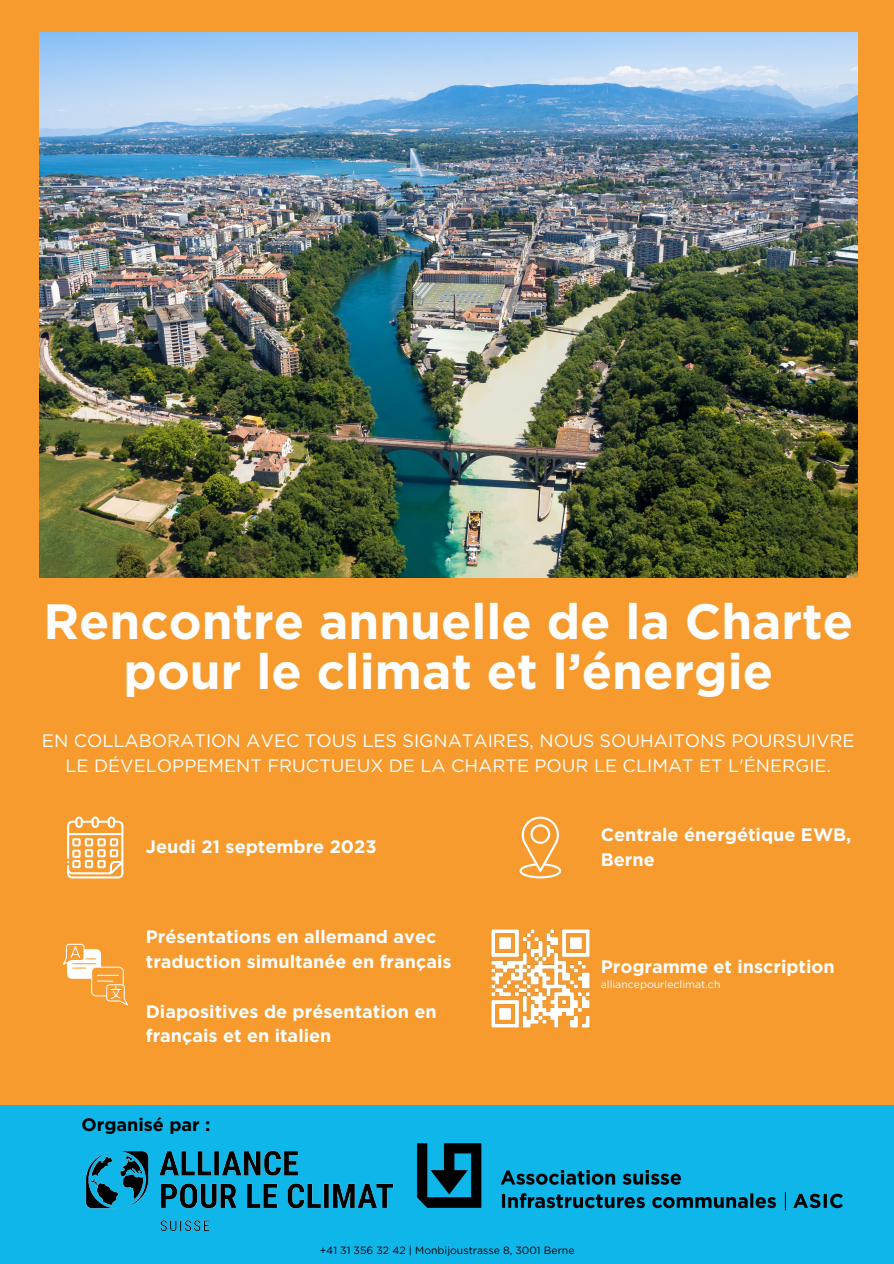
<style>
.page{position:relative;width:894px;height:1264px;background:#fff}
.page>*{position:absolute;margin:0;border:0;box-sizing:border-box;transform-origin:0 0}
.t1{font:700 49.5px/49.5px "Gotham";color:#fefefe;text-align:center}
.t2{font:700 18px/24.8px "Gotham";color:#fefefe}
.t3{font:18px/24.8px "Gotham";color:#fefefe;text-align:center}
.t4{font:700 18px "Gotham";color:#000}
.t5{font:10.5px "Gotham";color:#000}
.t6{font:10.5px "Gotham";color:#fefefe}
</style>
<div class="page">
<div style="left:0;top:0;width:893px;height:1263px;background:#f79b2e"></div>
<img style="left:40px;top:32px;width:817px;height:545px">
<div style="left:0;top:1104px;width:893px;height:159px;background:#0fb6ea"></div>
<svg style="left:67px;top:816px;width:56px;height:62px"></svg>
<svg style="left:519px;top:816px;width:42px;height:62px"></svg>
<svg style="left:63px;top:943px;width:65px;height:62px"></svg>
<img style="left:491px;top:929px;width:99px;height:99px">
<img style="left:434px;top:1143px;width:409px;height:68px">
<img style="left:85px;top:1143px;width:349px;height:89px">
<p class="t1" style="left:43px;top:596px;width:811px">Rencontre annuelle de la Charte pour le climat et l’énergie</p>
<p class="t3" style="left:42px;top:728px;width:814px">EN COLLABORATION AVEC TOUS LES SIGNATAIRES, NOUS SOUHAITONS POURSUIVRE<br>LE DÉVELOPPEMENT FRUCTUEUX DE LA CHARTE POUR LE CLIMAT ET L'ÉNERGIE.</p>
<p class="t2" style="left:146px;top:834px;width:232px">Jeudi 21 septembre 2023</p>
<p class="t2" style="left:146px;top:924px;width:307px">Présentations en allemand avec traduction simultanée en français</p>
<p class="t2" style="left:146px;top:998px;width:292px">Diapositives de présentation en français et en italien</p>
<p class="t4" style="left:81px;top:1113px;width:130px">Organisé par :</p>
<p class="t2" style="left:600px;top:822px;width:252px">Centrale énergétique EWB,<br>Berne</p>
<p class="t2" style="left:600px;top:954px;width:235px">Programme et inscription</p>
<p class="t6" style="left:600px;top:977px;width:121px">alliancepourleclimat.ch</p>
<p class="t5" style="left:319px;top:1244px;width:256px">+41 31 356 32 42 | Monbijoustrasse 8, 3001 Berne</p>
</div>
